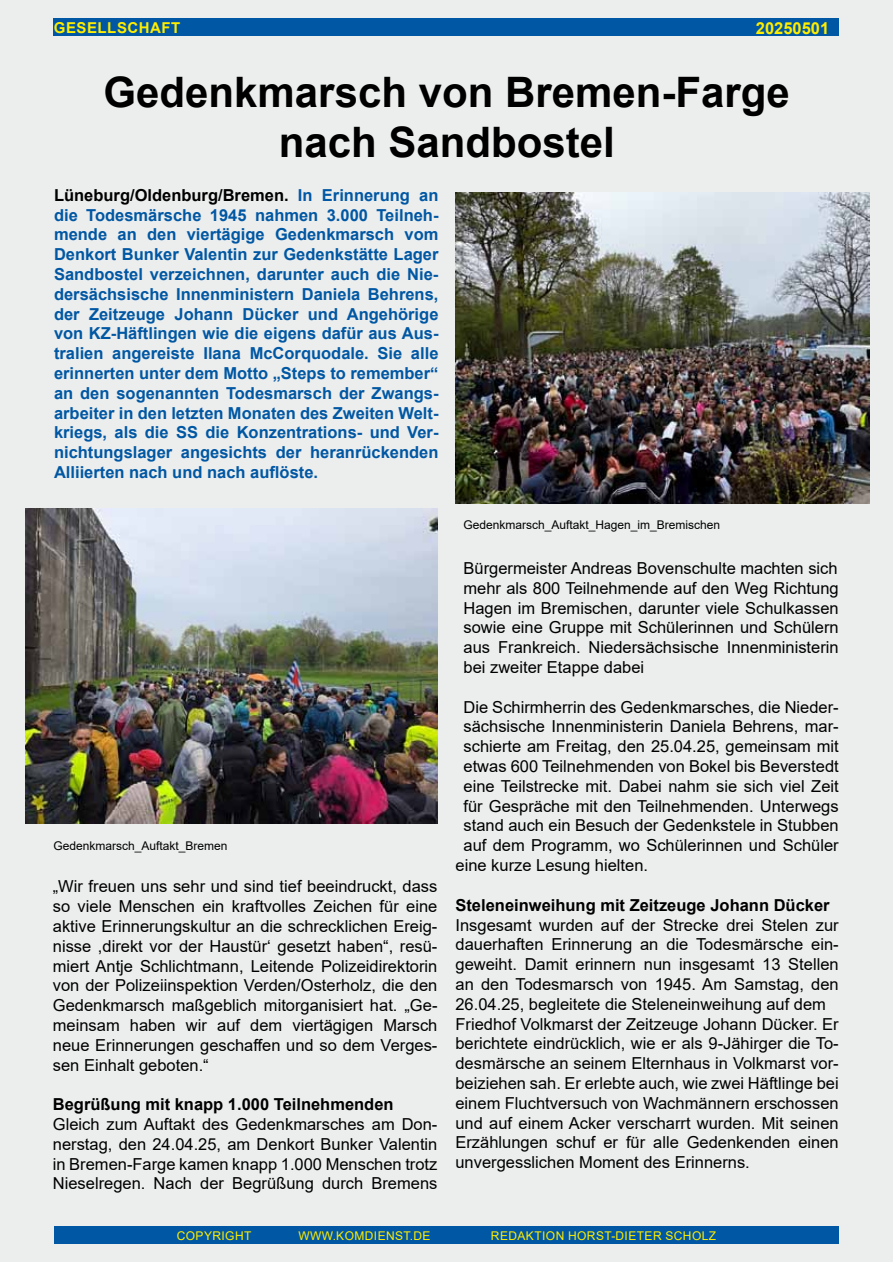
<style>
.page{position:relative;width:893px;height:1263px;background:#fff}
.page>*{position:absolute;margin:0;border:0;box-sizing:border-box;transform-origin:0 0}
.t1{font:700 42px/50.4px "Arial";color:#000;text-align:center}
.t2{font:16.5px/19.8px "Arial";color:#000;text-align:justify}
.t3{font:700 16.5px/19.8px "Arial";color:#0057a3;text-align:justify}
.t4{font:700 16.5px "Arial";color:#000}
.t5{font:700 16.5px "Arial";color:#ffed00}
.t6{font:700 15px "Arial";letter-spacing:.035em;color:#ffed00}
.t7{font:12px "Arial";color:#000}
.t8{font:12px "Arial";letter-spacing:.035em;color:#ffed00}
.s1{color:#000}
</style>
<div class="page">
<div style="left:0;top:0;width:893px;height:1262px;background:#eceded"></div>
<div style="left:54px;top:1226px;width:784px;height:18px;background:#0057a3"></div>
<div style="left:54px;top:18px;width:785px;height:18px;background:#0057a3"></div>
<img style="left:26px;top:508px;width:411px;height:316px">
<img style="left:455px;top:193px;width:415px;height:310px">
<p class="t6" style="left:54px;top:17px;width:128px">Gesellschaft</p>
<p class="t5" style="left:756px;top:17px;width:75px">20250501</p>
<h1 class="t1" style="left:104px;top:67px;width:688px">Gedenkmarsch von Bremen-Farge nach Sandbostel</h1>
<p class="t3" style="left:54px;top:185px;width:386px"><span class="s1">Lüneburg/Oldenburg/Bremen.</span> In Erinnerung an die Todesmärsche 1945 nahmen 3.000 Teilneh&shy;mende an den viertägige Gedenkmarsch vom Denkort Bunker Valentin zur Gedenkstätte Lager Sandbostel verzeichnen, darunter auch die Nie&shy;dersächsische Innenministern Daniela Behrens, der Zeitzeuge Johann Dücker und Angehörige von KZ-Häftlingen wie die eigens dafür aus Aus&shy;tralien angereiste Ilana McCorquodale. Sie alle erinnerten unter dem Motto „Steps to remember“ an den sogenannten Todesmarsch der Zwangs&shy;arbeiter in den letzten Monaten des Zweiten Welt&shy;kriegs, als die SS die Konzentrations- und Ver&shy;nichtungslager angesichts der heranrückenden Alliierten nach und nach auflöste.</p>
<p class="t7" style="left:53px;top:838px;width:176px">Gedenkmarsch_Auftakt_Bremen</p>
<p class="t2" style="left:53px;top:877px;width:386px">„Wir freuen uns sehr und sind tief beeindruckt, dass so viele Menschen ein kraftvolles Zeichen für eine aktive Erinnerungskultur an die schrecklichen Ereig&shy;nisse ,direkt vor der Haustür‘ gesetzt haben“, resü&shy;miert Antje Schlichtmann, Leitende Polizeidirektorin von der Polizeiinspektion Verden/Osterholz, die den Gedenkmarsch maßgeblich mitorganisiert hat. „Ge&shy;meinsam haben wir auf dem viertägigen Marsch neue Erinnerungen geschaffen und so dem Verges&shy;sen Einhalt geboten.“</p>
<p class="t4" style="left:53px;top:1093px;width:342px">Begrüßung mit knapp 1.000 Teilnehmenden</p>
<p class="t2" style="left:53px;top:1114px;width:386px">Gleich zum Auftakt des Gedenkmarsches am Don&shy;nerstag, den 24.04.25, am Denkort Bunker Valentin in Bremen-Farge kamen knapp 1.000 Menschen trotz N ieselregen. Nach der Begrüßung durch Bremens</p>
<p class="t7" style="left:463px;top:517px;width:258px">Gedenkmarsch_Auftakt_H agen_im_Bremischen</p>
<p class="t2" style="left:463px;top:558px;width:377px">Bürgermeister Andreas Bovenschulte machten sich mehr als 800 Teilnehmende auf den Weg Richtung Hagen im Bremischen, darunter viele Schulkassen sowie eine Gruppe mit Schülerinnen und Schülern aus Frankreich. N iedersächsische I nnenministerin bei zweiter Etappe dabei</p>
<p class="t2" style="left:463px;top:697px;width:377px">Die Schirmherrin des Gedenkmarsches, die N ieder-</p>
<p class="t2" style="left:463px;top:717px;width:377px">sächsische I nnenministerin Daniela Behrens, mar-</p>
<p class="t2" style="left:463px;top:736px;width:377px">schierte am Freitag, den 25.04.25, gemeinsam mit</p>
<p class="t2" style="left:463px;top:756px;width:377px">etwas 600 Teilnehmenden von Bokel bis Beverstedt</p>
<p class="t2" style="left:463px;top:776px;width:377px">eine Teilstrecke mit. Dabei nahm sie sich viel Zeit</p>
<p class="t2" style="left:463px;top:796px;width:377px">für Gespräche mit den Teilnehmenden. Unterwegs</p>
<p class="t2" style="left:463px;top:816px;width:377px">stand auch ein Besuch der Gedenkstele in Stubben</p>
<p class="t2" style="left:463px;top:835px;width:377px">auf dem Programm, wo Schülerinnen und Schüler</p>
<p class="t2" style="left:455px;top:855px;width:194px">eine kurze Lesung hielten.</p>
<p class="t4" style="left:455px;top:893px;width:376px">Steleneinweihung mit Zeitzeuge Johann Dücker</p>
<p class="t2" style="left:455px;top:915px;width:385px;text-align:left">I nsgesamt wurden auf der Strecke drei Stelen zur dauerhaften Erinnerung an die Todesmärsche ein&shy;geweiht. Damit erinnern nun insgesamt 13 Stellen an den Todesmarsch von 1945. Am Samstag, den 26.04.25, begleitete die Steleneinweihung auf dem Friedhof Volkmarst der Zeitzeuge Johann Dücker. Er berichtete eindrücklich, wie er als 9-Jähirger die To&shy;desmärsche an seinem Elternhaus in Volkmarst vor&shy;beiziehen sah. Er erlebte auch, wie zwei Häftlinge bei einem Fluchtversuch von Wachmännern erschossen und auf einem Acker verscharrt wurden. Mit seinen Erzählungen schuf er für alle Gedenkenden einen unvergesslichen Moment des Erinnerns.</p>
<p class="t8" style="left:177px;top:1227px;width:76px">Copyright</p>
<p class="t8" style="left:298px;top:1227px;width:134px">www.komdienst.de</p>
<p class="t8" style="left:491px;top:1227px;width:227px">Redaktion Horst-Dieter Scholz</p>
</div>
